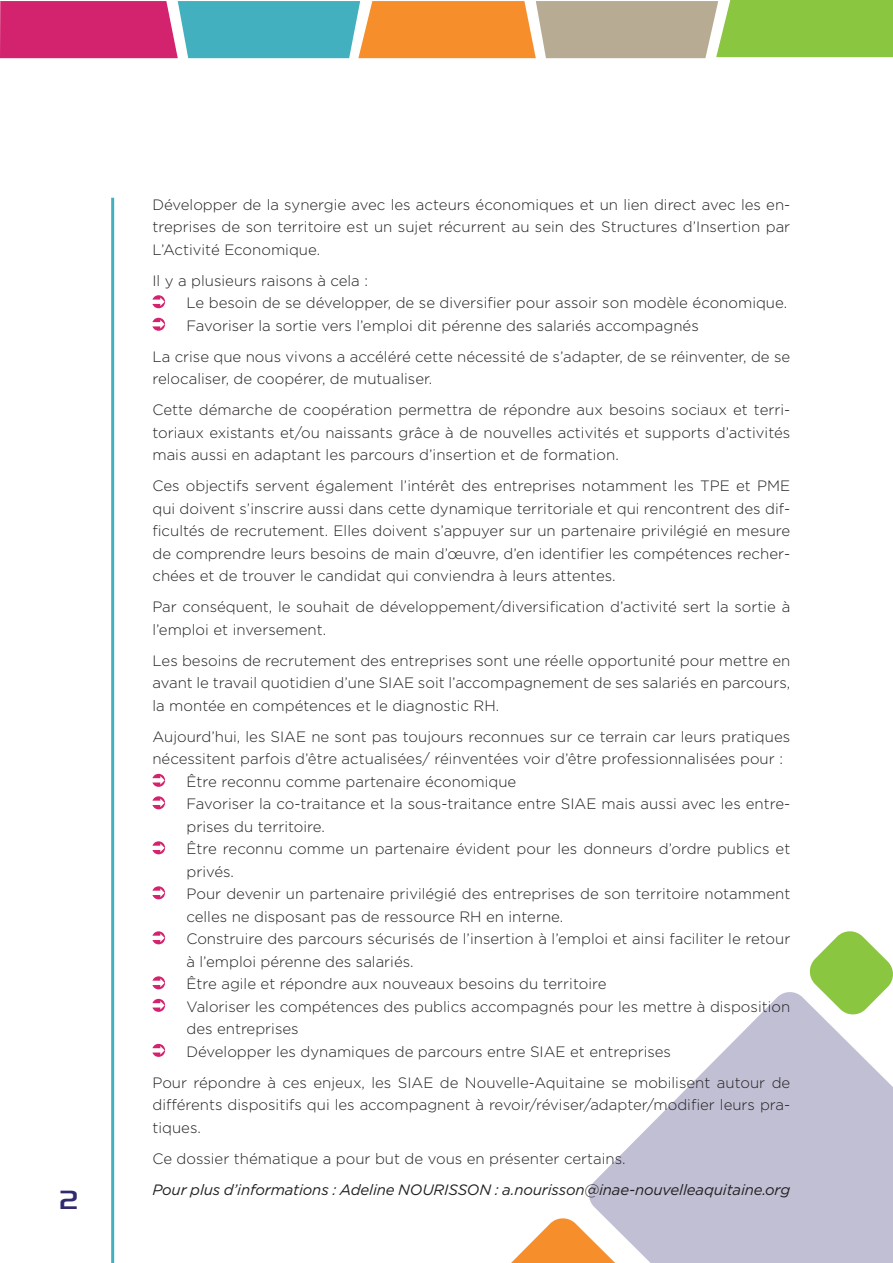
<style>
.page{position:relative;width:893px;height:1263px;background:#fff}
.page>*{position:absolute;margin:0;border:0;box-sizing:border-box;transform-origin:0 0}
.t1{font:37.5px "Sony Sketch EF";color:#302a6f}
.t2{font:300 15px/22.5px "Gotham";color:#231f20}
.t3{font:italic 15px "Gotham";letter-spacing:-.01em;color:#231f20}
</style>
<div class="page">
<svg style="left:511px;top:1218px;width:76px;height:45px"></svg>
<svg style="left:587px;top:992px;width:306px;height:271px;fill:#c1bfd4"></svg>
<svg style="left:0;top:0;width:893px;height:58px;background:#ae9779"></svg>
<svg style="left:152px;top:295px;width:13px;height:13px"></svg>
<svg style="left:152px;top:318px;width:13px;height:13px"></svg>
<svg style="left:152px;top:774px;width:13px;height:13px"></svg>
<svg style="left:152px;top:796px;width:13px;height:13px"></svg>
<svg style="left:152px;top:841px;width:13px;height:13px"></svg>
<svg style="left:152px;top:886px;width:13px;height:13px"></svg>
<svg style="left:152px;top:931px;width:13px;height:13px"></svg>
<svg style="left:152px;top:976px;width:13px;height:13px"></svg>
<svg style="left:152px;top:999px;width:13px;height:13px"></svg>
<svg style="left:152px;top:1044px;width:13px;height:13px"></svg>
<hr style="left:111px;top:198px;width:3px;height:1065px;background:#43b0bf">
<svg style="left:808px;top:931px;width:85px;height:85px"></svg>
<p class="t1" style="left:58px;top:1178px;width:23px">2</p>
<p class="t2" style="left:152px;top:193px;width:639px;text-align:justify">Développer de la synergie avec les acteurs économiques et un lien direct avec les en&shy;treprises de son territoire est un sujet récurrent au sein des Structures d’Insertion par L’Activité Economique.</p>
<p class="t2" style="left:152px;top:269px;width:217px">Il y a plusieurs raisons à cela :</p>
<p class="t2" style="left:186px;top:291px;width:602px">Le besoin de se développer, de se diversifier pour assoir son modèle économique.</p>
<p class="t2" style="left:186px;top:314px;width:514px">Favoriser la sortie vers l’emploi dit pérenne des salariés accompagnés</p>
<p class="t2" style="left:152px;top:345px;width:639px">La crise que nous vivons a accéléré cette nécessité de s’adapter, de se réinventer, de se relocaliser, de coopérer, de mutualiser.</p>
<p class="t2" style="left:152px;top:398px;width:639px;text-align:justify">Cette démarche de coopération permettra de répondre aux besoins sociaux et terri&shy;toriaux existants et/ou naissants grâce à de nouvelles activités et supports d’activités mais aussi en adaptant les parcours d’insertion et de formation.</p>
<p class="t2" style="left:152px;top:474px;width:639px;text-align:justify">Ces objectifs servent également l’intérêt des entreprises notamment les TPE et PME qui doivent s’inscrire aussi dans cette dynamique territoriale et qui rencontrent des dif&shy;ficultés de recrutement. Elles doivent s’appuyer sur un partenaire privilégié en mesure de comprendre leurs besoins de main d’œuvre, d’en identifier les compétences recher&shy;chées et de trouver le candidat qui conviendra à leurs attentes.</p>
<p class="t2" style="left:152px;top:595px;width:639px">Par conséquent, le souhait de développement/diversification d’activité sert la sortie à l’emploi et inversement.</p>
<p class="t2" style="left:152px;top:649px;width:639px;text-align:justify">Les besoins de recrutement des entreprises sont une réelle opportunité pour mettre en avant le travail quotidien d’une SIAE soit l’accompagnement de ses salariés en parcours, la montée en compétences et le diagnostic RH.</p>
<p class="t2" style="left:152px;top:725px;width:639px">Aujourd’hui, les SIAE ne sont pas toujours reconnues sur ce terrain car leurs pratiques nécessitent parfois d’être actualisées/ réinventées voir d’être professionnalisées pour :</p>
<p class="t2" style="left:186px;top:770px;width:331px">Être reconnu comme partenaire économique</p>
<p class="t2" style="left:186px;top:792px;width:605px">Favoriser la co-traitance et la sous-traitance entre SIAE mais aussi avec les entre&shy;prises du territoire.</p>
<p class="t2" style="left:186px;top:837px;width:605px">Être reconnu comme un partenaire évident pour les donneurs d’ordre publics et privés.</p>
<p class="t2" style="left:186px;top:882px;width:605px">Pour devenir un partenaire privilégié des entreprises de son territoire notamment celles ne disposant pas de ressource RH en interne.</p>
<p class="t2" style="left:186px;top:927px;width:605px">Construire des parcours sécurisés de l’insertion à l’emploi et ainsi faciliter le retour à l’emploi pérenne des salariés.</p>
<p class="t2" style="left:186px;top:972px;width:421px">Être agile et répondre aux nouveaux besoins du territoire</p>
<p class="t2" style="left:186px;top:995px;width:605px">Valoriser les compétences des publics accompagnés pour les mettre à disposition des entreprises</p>
<p class="t2" style="left:186px;top:1040px;width:486px">Développer les dynamiques de parcours entre SIAE et entreprises</p>
<p class="t2" style="left:152px;top:1071px;width:639px;text-align:justify">Pour répondre à ces enjeux, les SIAE de Nouvelle-Aquitaine se mobilisent autour de différents dispositifs qui les accompagnent à revoir/réviser/adapter/modifier leurs pra&shy;tiques.</p>
<p class="t2" style="left:152px;top:1147px;width:475px">Ce dossier thématique a pour but de vous en présenter certains.</p>
<p class="t3" style="left:152px;top:1180px;width:639px">Pour plus d’informations : Adeline NOURISSON : a.nourisson@inae-nouvelleaquitaine.org</p>
</div>
